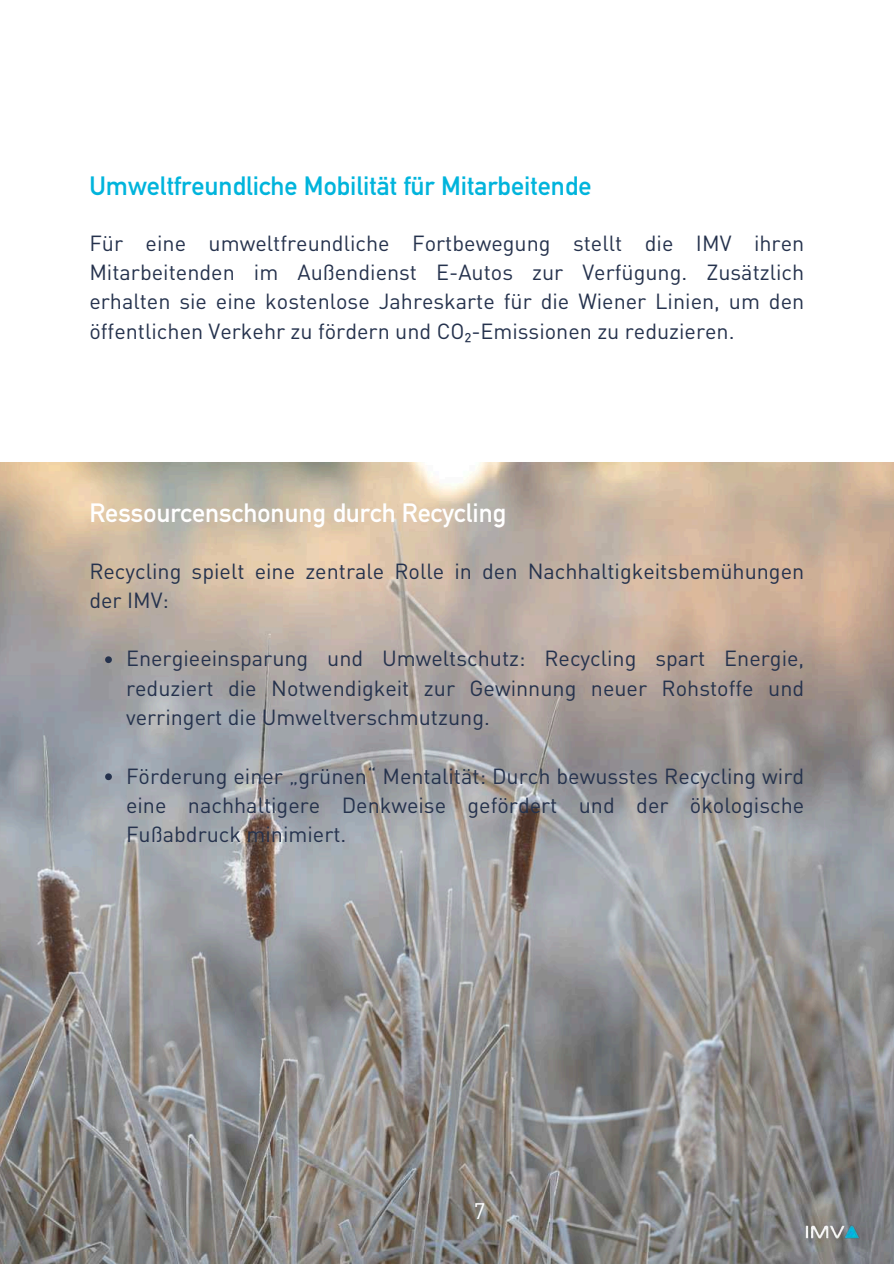
<style>
.page{position:relative;width:894px;height:1264px;background:#fff}
.page>*{position:absolute;margin:0;border:0;box-sizing:border-box;transform-origin:0 0}
.t1{font:700 26.1px "DIN Alternate";color:#01b4dc}
.t2{font:700 26.1px "DIN Alternate";color:#fff}
.t3{font:22.2px "DIN Pro";color:#fff}
.t4{font:21.6px/29.2px "DIN Pro";color:#25324d;text-align:justify}
</style>
<div class="page">
<img style="left:0;top:463px;width:893px;height:800px">
<svg style="left:105px;top:656px;width:7px;height:7px"></svg>
<svg style="left:105px;top:773px;width:7px;height:7px"></svg>
<img style="left:798px;top:1218px;width:68px;height:27px">
<p class="t1" style="left:89px;top:166px;width:503px">Umweltfreundliche Mobilität für Mitarbeitende</p>
<p class="t4" style="left:89px;top:226px;width:716px">Für eine umweltfreundliche Fortbewegung stellt die IMV ihren Mitarbeitenden im Außendienst E-Autos zur Verfügung. Zusätzlich erhalten sie eine kostenlose Jahreskarte für die Wiener Linien, um den öffentlichen Verkehr zu fördern und CO₂-Emissionen zu reduzieren.</p>
<p class="t2" style="left:89px;top:493px;width:418px">Ressourcenschonung durch Recycling</p>
<p class="t4" style="left:89px;top:554px;width:716px">Recycling spielt eine zentrale Rolle in den Nachhaltigkeitsbemühungen der IMV:</p>
<p class="t4" style="left:126px;top:642px;width:679px">Energieeinsparung und Umweltschutz: Recycling spart Energie, reduziert die Notwendigkeit zur Gewinnung neuer Rohstoffe und verringert die Umweltverschmutzung.</p>
<p class="t4" style="left:126px;top:759px;width:679px">Förderung einer „grünen“ Mentalität: Durch bewusstes Recycling wird eine nachhaltigere Denkweise gefördert und der ökologische Fußabdruck minimiert.</p>
<p class="t3" style="left:473px;top:1193px;width:13px">7</p>
</div>
